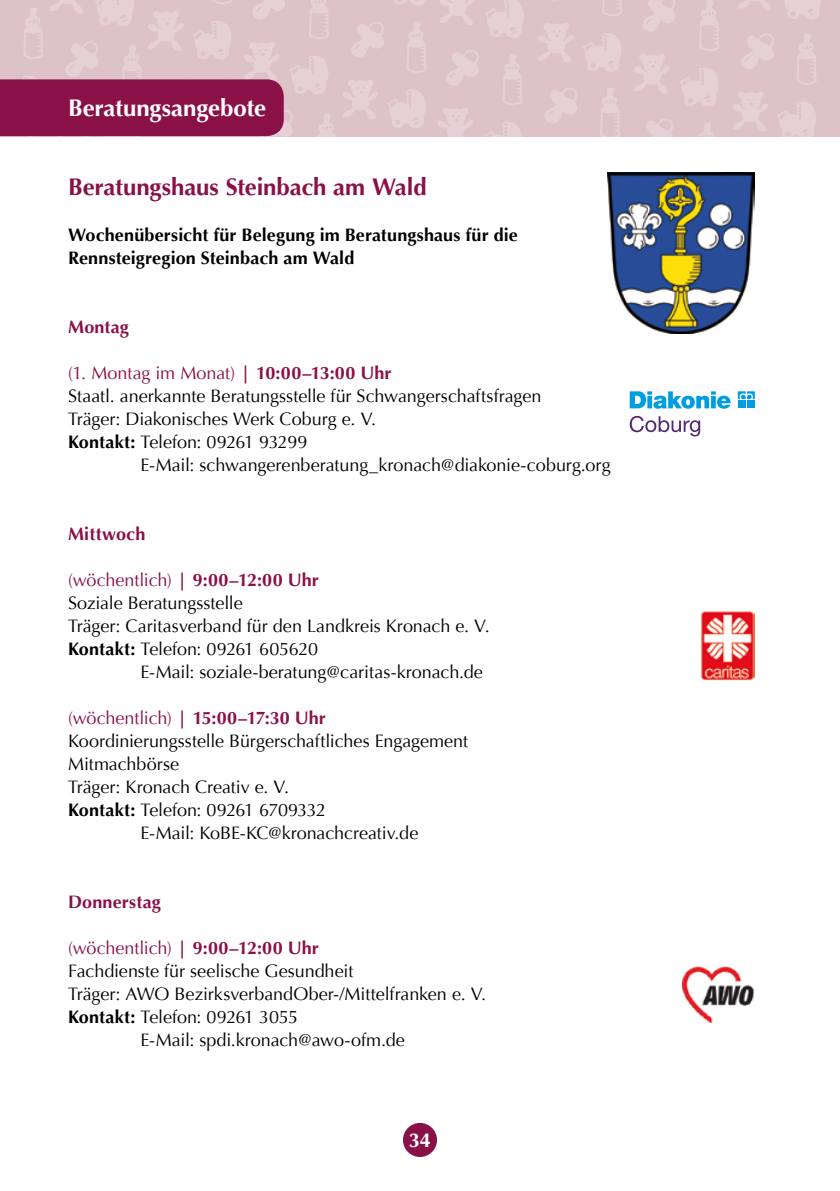
<style>
.page{position:relative;width:840px;height:1191px;background:#fff}
.page>*{position:absolute;margin:0;border:0;box-sizing:border-box;transform-origin:0 0}
.t1{font:700 24px "Optima";letter-spacing:-.005em;color:#8a1148}
.t2{font:700 24px "Optima";letter-spacing:-.005em;color:#fff}
.t3{font:700 20px "Optima";color:#fff}
.t4{font:18px "Optima";letter-spacing:-.005em;color:#000}
.t5{font:700 18px "Optima";letter-spacing:.005em;color:#8a1148}
.t6{font:700 18px/23px "Optima";letter-spacing:.005em;color:#000}
.t7{font:18px "Optima";letter-spacing:-.005em;color:#8a1148}
.t8{font:18px "Optima";letter-spacing:-.025em;color:#000}
.s1{font-weight:700}
.s2{font-weight:400}
</style>
<div class="page">
<div style="left:0;top:0;width:839px;height:136px;background:#ddc2c8"></div>
<svg style="left:485px;top:0;width:39px;height:38px"></svg>
<svg style="left:538px;top:23px;width:35px;height:40px"></svg>
<svg style="left:440px;top:0;width:35px;height:25px"></svg>
<svg style="left:484px;top:122px;width:38px;height:14px"></svg>
<svg style="left:545px;top:88px;width:32px;height:35px"></svg>
<svg style="left:503px;top:54px;width:19px;height:51px"></svg>
<svg style="left:438px;top:108px;width:35px;height:28px"></svg>
<svg style="left:446px;top:50px;width:33px;height:35px"></svg>
<svg style="left:583px;top:33px;width:38px;height:39px"></svg>
<svg style="left:602px;top:0;width:20px;height:16px"></svg>
<svg style="left:600px;top:88px;width:20px;height:48px"></svg>
<svg style="left:738px;top:0;width:33px;height:11px"></svg>
<svg style="left:785px;top:0;width:36px;height:20px"></svg>
<svg style="left:680px;top:68px;width:38px;height:38px"></svg>
<svg style="left:733px;top:92px;width:35px;height:39px"></svg>
<svg style="left:741px;top:34px;width:32px;height:35px"></svg>
<svg style="left:699px;top:0;width:20px;height:51px"></svg>
<svg style="left:634px;top:54px;width:35px;height:40px"></svg>
<svg style="left:643px;top:0;width:32px;height:31px"></svg>
<svg style="left:699px;top:123px;width:15px;height:13px"></svg>
<svg style="left:646px;top:119px;width:27px;height:17px"></svg>
<svg style="left:777px;top:102px;width:39px;height:34px"></svg>
<svg style="left:797px;top:34px;width:19px;height:51px"></svg>
<hr style="left:839px;top:0;width:1px;height:136px;background:#ddc2c8">
<svg style="left:0;top:0;width:426px;height:136px"></svg>
<div style="left:403px;top:1123px;width:34px;height:34px;background:#8a1148;border-radius:50%"></div>
<img style="left:607px;top:173px;width:147px;height:161px">
<img style="left:701px;top:611px;width:53px;height:69px">
<img style="left:682px;top:967px;width:72px;height:55px">
<svg style="left:629px;top:391px;width:101px;height:18px"></svg>
<svg style="left:737px;top:391px;width:17px;height:8px"></svg>
<div style="left:737px;top:400px;width:8px;height:8px;background:#009ee0"></div>
<div style="left:746px;top:400px;width:8px;height:8px;background:#009ee0"></div>
<svg style="left:629px;top:416px;width:70px;height:20px"></svg>
<h1 class="t2" style="left:68px;top:94px;width:199px">Beratungsangebote</h1>
<h1 class="t1" style="left:68px;top:173px;width:360px">Beratungshaus Steinbach am Wald</h1>
<p class="t6" style="left:68px;top:224px;width:451px">Wochenübersicht für Belegung im Beratungshaus für die<br>Rennsteigregion Steinbach am Wald</p>
<p class="t5" style="left:68px;top:316px;width:62px">Montag</p>
<p class="t7" style="left:68px;top:362px;width:325px">(1. Montag im Monat) <span class="s1">| 10:00–13:00 Uhr</span></p>
<p class="t4" style="left:68px;top:385px;width:474px">Staatl. anerkannte Beratungsstelle für Schwangerschaftsfragen</p>
<p class="t4" style="left:68px;top:408px;width:309px">Träger: Diakonisches Werk Coburg e. V.</p>
<p class="t4" style="left:68px;top:431px;width:241px"><span class="s1">Kontakt:</span> Telefon: 09261 93299</p>
<p class="t4" style="left:140px;top:454px;width:471px">E-Mail: schwangerenberatung_kronach@diakonie-coburg.org</p>
<p class="t5" style="left:68px;top:523px;width:79px">Mittwoch</p>
<p class="t5" style="left:68px;top:569px;width:252px"><span class="s2">(wöchentlich)</span> | 9:00–12:00 Uhr</p>
<p class="t4" style="left:68px;top:593px;width:176px">Soziale Beratungsstelle</p>
<p class="t4" style="left:68px;top:616px;width:423px">Träger: Caritasverband für den Landkreis Kronach e. V.</p>
<p class="t4" style="left:68px;top:639px;width:251px"><span class="s1">Kontakt:</span> Telefon: 09261 605620</p>
<p class="t4" style="left:140px;top:662px;width:344px">E-Mail: soziale-beratung@caritas-kronach.de</p>
<p class="t5" style="left:68px;top:707px;width:259px"><span class="s2">(wöchentlich)</span> | 15:00–17:30 Uhr</p>
<p class="t4" style="left:68px;top:731px;width:401px">Koordinierungsstelle Bürgerschaftliches Engagement</p>
<p class="t4" style="left:68px;top:754px;width:112px">Mitmachbörse</p>
<p class="t4" style="left:68px;top:777px;width:222px">Träger: Kronach Creativ e. V.</p>
<p class="t8" style="left:68px;top:800px;width:259px"><span class="s1">Kontakt:</span> Telefon: 09261 6709332</p>
<p class="t4" style="left:140px;top:823px;width:279px">E-Mail: KoBE-KC@kronachcreativ.de</p>
<p class="t5" style="left:68px;top:892px;width:94px">Donnerstag</p>
<p class="t5" style="left:68px;top:938px;width:252px"><span class="s2">(wöchentlich)</span> | 9:00–12:00 Uhr</p>
<p class="t4" style="left:68px;top:961px;width:287px">Fachdienste für seelische Gesundheit</p>
<p class="t4" style="left:68px;top:984px;width:419px">Träger: AWO BezirksverbandOber-/Mittelfranken e. V.</p>
<p class="t4" style="left:68px;top:1007px;width:231px"><span class="s1">Kontakt:</span> Telefon: 09261 3055</p>
<p class="t4" style="left:140px;top:1030px;width:266px">E-Mail: spdi.kronach@awo-ofm.de</p>
<p class="t3" style="left:408px;top:1128px;width:24px">34</p>
</div>
